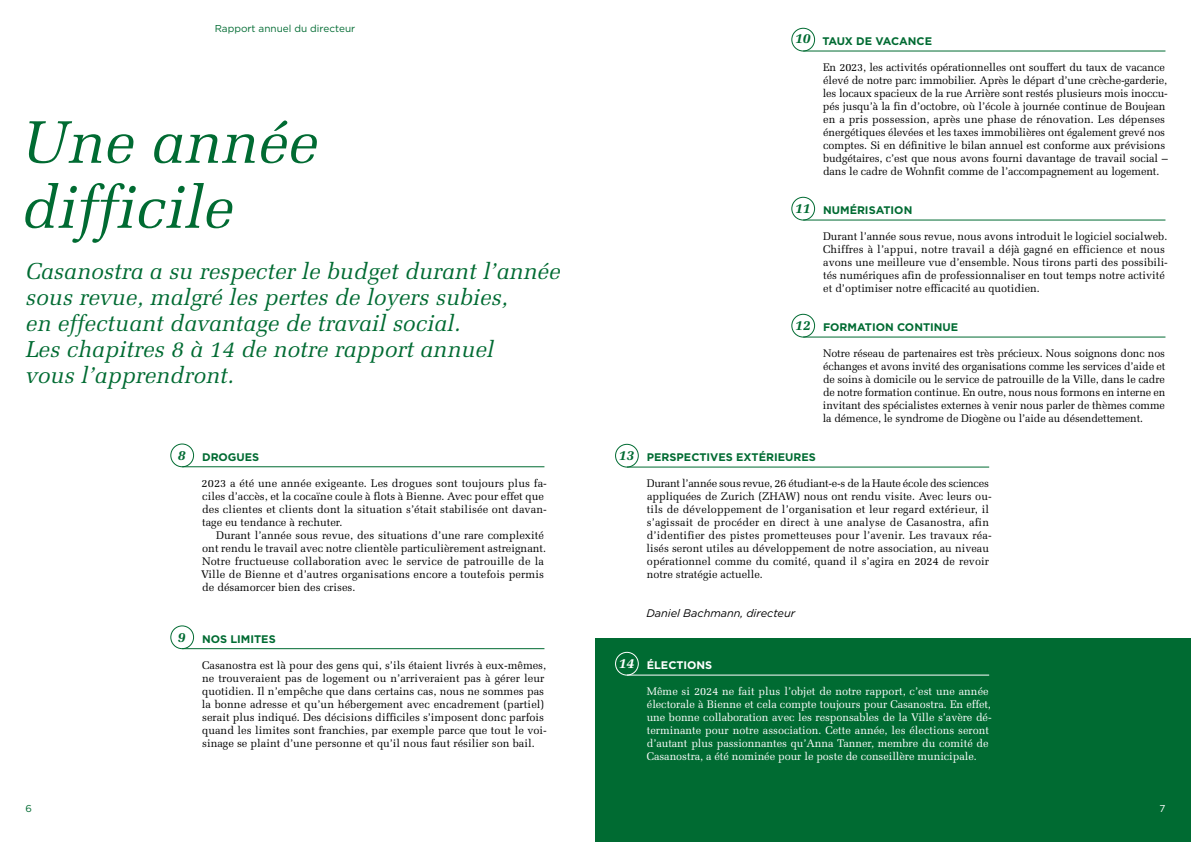
<style>
.page{position:relative;width:1191px;height:842px;background:#fff}
.page>*{position:absolute;margin:0;border:0;box-sizing:border-box;transform-origin:0 0}
.t1{font:italic 60px/65px "Melior";color:#006b32}
.t2{font:italic 23px/26px "Melior";color:#006b32}
.t3{font:italic 700 14px "Melior";letter-spacing:-.025em;color:#006b32}
.t4{font:italic 700 14px "Melior";color:#fff}
.t5{font:11px/13px "Melior";color:#000}
.t6{font:11px/13px "Melior";letter-spacing:-.005em;color:#fff}
.t7{font:700 11px "Gotham";color:#006b32}
.t8{font:italic 11px "Gotham";letter-spacing:-.005em;color:#000}
.t9{font:700 11px "Gotham";color:#fff}
.t10{font:10px "Gotham";color:#006b32}
.t11{font:10px "Gotham";color:#fff}
</style>
<div class="page">
<div style="left:595px;top:639px;width:596px;height:203px;background:#006b32"></div>
<hr style="left:182px;top:466px;width:362px;height:1px;background:#006b32">
<div style="left:170px;top:443px;width:24px;height:24px;border:1px solid #006b32;border-radius:50%"></div>
<hr style="left:182px;top:648px;width:362px;height:1px;background:#006b32">
<div style="left:170px;top:625px;width:24px;height:24px;border:1px solid #006b32;border-radius:50%"></div>
<hr style="left:627px;top:467px;width:362px;height:1px;background:#006b32">
<div style="left:615px;top:444px;width:24px;height:24px;border:1px solid #006b32;border-radius:50%"></div>
<hr style="left:627px;top:675px;width:362px;height:1px;background:#fff">
<div style="left:615px;top:652px;width:24px;height:24px;border:1px solid #fff;border-radius:50%"></div>
<hr style="left:803px;top:51px;width:362px;height:1px;background:#006b32">
<div style="left:791px;top:28px;width:24px;height:24px;border:1px solid #006b32;border-radius:50%"></div>
<hr style="left:803px;top:220px;width:362px;height:1px;background:#006b32">
<div style="left:791px;top:197px;width:24px;height:24px;border:1px solid #006b32;border-radius:50%"></div>
<hr style="left:803px;top:337px;width:362px;height:1px;background:#006b32">
<div style="left:791px;top:314px;width:24px;height:24px;border:1px solid #006b32;border-radius:50%"></div>
<p class="t10" style="left:215px;top:23px;width:142px">Rapport annuel du directeur</p>
<h1 class="t1" style="left:21px;top:110px;width:298px">Une année difficile</h1>
<h2 class="t2" style="left:26px;top:258px;width:536px">Casanostra a su respecter le budget durant l’année sous revue, malgré les pertes de loyers subies,<br>en effectuant davantage de travail social.<br>Les chapitres 8 à 14 de notre rapport annuel<br>vous l’apprendront.</h2>
<p class="t10" style="left:26px;top:803px;width:8px">6</p>
<p class="t3" style="left:178px;top:447px;width:9px">8</p>
<p class="t7" style="left:202px;top:451px;width:59px">DROGUES</p>
<p class="t5" style="left:201px;top:477px;width:347px">2023 a été une année exigeante. Les drogues sont toujours plus fa&shy;ciles d’accès, et la cocaïne coule à flots à Bienne. Avec pour effet que des clientes et clients dont la situation s’était stabilisée ont davan&shy;tage eu tendance à rechuter.</p>
<p class="t5" style="left:201px;top:529px;width:347px;text-indent:15px">Durant l’année sous revue, des situations d’une rare complexité ont rendu le travail avec notre clientèle particulièrement astreignant.<br>Notre fructueuse collaboration avec le service de patrouille de la Ville de Bienne et d’autres organisations encore a toutefois permis de désamorcer bien des crises.</p>
<p class="t3" style="left:178px;top:629px;width:9px">9</p>
<p class="t7" style="left:202px;top:633px;width:75px">NOS LIMITES</p>
<p class="t5" style="left:202px;top:659px;width:347px">Casanostra est là pour des gens qui, s’ils étaient livrés à eux-mêmes, ne trouveraient pas de logement ou n’arriveraient pas à gérer leur quotidien. Il n’empêche que dans certains cas, nous ne sommes pas la bonne adresse et qu’un hébergement avec encadrement (partiel) serait plus indiqué. Des décisions difficiles s’imposent donc parfois quand les limites sont franchies, par exemple parce que tout le voi&shy;sinage se plaint d’une personne et qu’il nous faut résilier son bail.</p>
<p class="t3" style="left:619px;top:446px;width:17px">13</p>
<p class="t3" style="left:795px;top:30px;width:17px">10</p>
<p class="t3" style="left:795px;top:199px;width:17px">11</p>
<p class="t3" style="left:795px;top:316px;width:17px">12</p>
<p class="t7" style="left:822px;top:35px;width:111px">TAUX DE VACANCE</p>
<p class="t5" style="left:822px;top:61px;width:347px">En 2023, les activités opérationnelles ont souffert du taux de vacance élevé de notre parc immobilier. Après le départ d’une crèche-garderie, les locaux spacieux de la rue Arrière sont restés plusieurs mois inoccu&shy;pés jusqu’à la fin d’octobre, où l’école à journée continue de Boujean en a pris possession, après une phase de rénovation. Les dépenses énergétiques élevées et les taxes immobilières ont également grevé nos comptes. Si en définitive le bilan annuel est conforme aux prévisions budgétaires, c’est que nous avons fourni davantage de travail social – dans le cadre de Wohnfit comme de l’accompagnement au logement.</p>
<p class="t7" style="left:823px;top:204px;width:91px">NUMÉRISATION</p>
<p class="t5" style="left:823px;top:230px;width:346px">Durant l’année sous revue, nous avons introduit le logiciel socialweb.<br>Chiffres à l’appui, notre travail a déjà gagné en efficience et nous avons une meilleure vue d’ensemble. Nous tirons parti des possibili&shy;tés numériques afin de professionnaliser en tout temps notre activité et d’optimiser notre efficacité au quotidien.</p>
<p class="t7" style="left:823px;top:321px;width:137px">FORMATION CONTINUE</p>
<p class="t5" style="left:822px;top:347px;width:344px;text-align:justify">Notre réseau de partenaires est très précieux. Nous soignons donc nos échanges et avons invité des organisations comme les services d’aide et de soins à domicile ou le service de patrouille de la Ville, dans le cadre de notre formation continue. En outre, nous nous formons en interne en invitant des spécialistes externes à venir nous parler de thèmes comme la démence, le syndrome de Diogène ou l’aide au désendettement.</p>
<p class="t7" style="left:647px;top:451px;width:170px">PERSPECTIVES EXTÉRIEURES</p>
<p class="t5" style="left:646px;top:477px;width:347px">Durant l’année sous revue, 26 étudiant-e-s de la Haute école des sciences appliquées de Zurich (ZHAW) nous ont rendu visite. Avec leurs ou&shy;tils de développement de l’organisation et leur regard extérieur, il s’agissait de procéder en direct à une analyse de Casanostra, afin d’identifier des pistes prometteuses pour l’avenir. Les travaux réa&shy;lisés seront utiles au développement de notre association, au niveau opérationnel comme du comité, quand il s’agira en 2024 de revoir notre stratégie actuelle.</p>
<p class="t8" style="left:646px;top:607px;width:150px">Daniel Bachmann, directeur</p>
<p class="t4" style="left:619px;top:654px;width:17px">14</p>
<p class="t9" style="left:647px;top:659px;width:67px">ÉLECTIONS</p>
<p class="t6" style="left:646px;top:685px;width:346px">Même si 2024 ne fait plus l’objet de notre rapport, c’est une année électorale à Bienne et cela compte toujours pour Casanostra. En effet, une bonne collaboration avec les responsables de la Ville s’avère dé&shy;terminante pour notre association. Cette année, les élections seront d’autant plus passionnantes qu’Anna Tanner, membre du comité de Casanostra, a été nominée pour le poste de conseillère municipale.</p>
<p class="t11" style="left:1159px;top:803px;width:7px">7</p>
</div>
